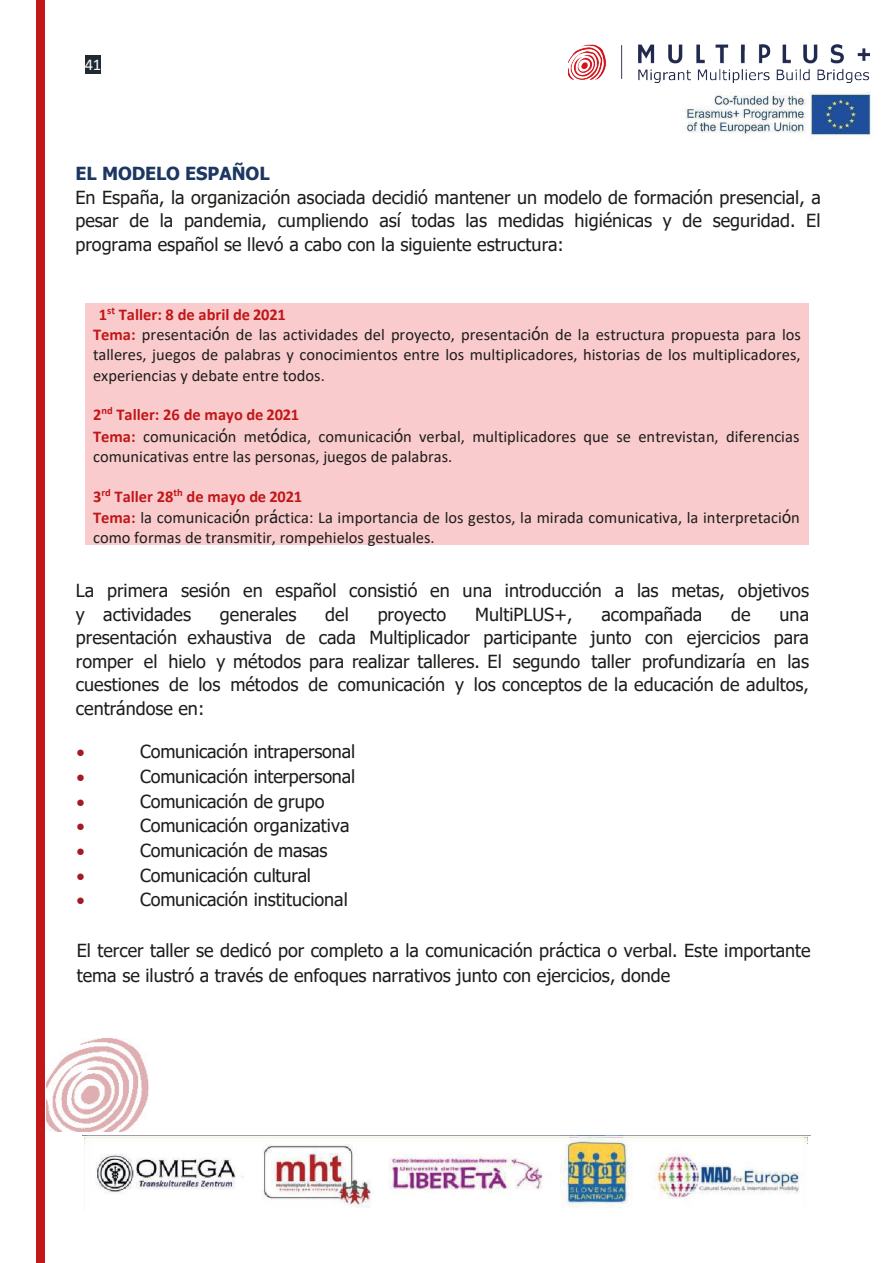
<style>
.page{position:relative;width:893px;height:1263px;background:#fff}
.page>*{position:absolute;margin:0;border:0;box-sizing:border-box;transform-origin:0 0}
.t1{font:18px/23.4px "Tahoma";color:#1d1d1b;text-align:justify}
.t2{font:700 18px "Tahoma";color:#1c3761}
.t3{font:18px "Symbol";color:#a41924}
.t4{font:16.5px/20.2px "Calibri";color:#1d1d1b}
.t5{font:16.5px "Calibri";color:#fff}
.s1{font-weight:700;color:#c11718}
.s2{font-family:"Tahoma"}
</style>
<div class="page">
<div style="left:85px;top:56px;width:16px;height:18px;background:#202a35"></div>
<img style="left:83px;top:1135px;width:727px;height:73px">
<img style="left:46px;top:1038px;width:103px;height:93px">
<div style="left:36px;top:0;width:9px;height:1263px;background:#c11718"></div>
<img style="left:568px;top:44px;width:301px;height:38px">
<img style="left:683px;top:92px;width:188px;height:46px">
<div style="left:85px;top:304px;width:723px;height:241px;background:#f9cbcd"></div>
<p class="t5" style="left:85px;top:53px;width:18px">41</p>
<p class="t2" style="left:75px;top:161px;width:196px">EL MODELO ESPAÑOL</p>
<p class="t1" style="left:75px;top:186px;width:747px">En España, la organización asociada decidió mantener un modelo de formación presencial, a pesar de la pandemia, cumpliendo así todas las medidas higiénicas y de seguridad. El programa español se llevó a cabo con la siguiente estructura:</p>
<p class="t4" style="left:93px;top:304px;width:709px;text-indent:6px"><span class="s1">1</span><sup>st</sup> <span class="s1">Taller: 8 de abril de 2021<br>Tema:</span> presentaci<span class="s2">ó</span>n de las actividades del proyecto, presentaci<span class="s2">ó</span>n de la estructura propuesta para los talleres, juegos de palabras y conocimientos entre los multiplicadores, historias de los multiplicadores, experiencias y debate entre todos.</p>
<p class="t4" style="left:93px;top:404px;width:708px"><span class="s1">2</span><sup>nd</sup> <span class="s1">Taller: 26 de mayo de 2021<br>Tema:</span> comunicaci<span class="s2">ó</span>n met<span class="s2">ó</span>dica, comunicaci<span class="s2">ó</span>n verbal, multiplicadores que se entrevistan, diferencias comunicativas entre las personas, juegos de palabras.</p>
<p class="t4" style="left:93px;top:486px;width:708px"><span class="s1">3</span><sup>rd</sup> <span class="s1">Taller 28</span><sup>th</sup> <span class="s1">de mayo de 2021<br>Tema:</span> la comunicaci<span class="s2">ó</span>n pr<span class="s2">á</span>ctica: La importancia de los gestos, la mirada comunicativa, la interpretaci<span class="s2">ó</span>n como formas de transmitir, rompehielos gestuales.</p>
<p class="t1" style="left:76px;top:580px;width:735px">La primera sesión en español consistió en una introducción a las metas, objetivos y actividades</p>
<p class="t1" style="left:220px;top:604px;width:78px">generales</p>
<p class="t1" style="left:325px;top:604px;width:25px">del</p>
<p class="t1" style="left:378px;top:604px;width:70px">proyecto</p>
<p class="t1" style="left:475px;top:604px;width:99px">MultiPLUS+,</p>
<p class="t1" style="left:601px;top:604px;width:102px">acompañada</p>
<p class="t1" style="left:731px;top:604px;width:21px">de</p>
<p class="t1" style="left:76px;top:604px;width:735px;text-indent:704px">una presentación exhaustiva de cada Multiplicador participante junto con ejercicios para romper el hielo y métodos para realizar talleres. El segundo taller profundizaría en las cuestiones de los métodos de comunicación y los conceptos de la educación de adultos, centrándose en:</p>
<p class="t3" style="left:77px;top:740px;width:10px">•</p>
<p class="t1" style="left:140px;top:741px;width:217px">Comunicación intrapersonal</p>
<p class="t3" style="left:77px;top:765px;width:10px">•</p>
<p class="t1" style="left:140px;top:766px;width:217px">Comunicación interpersonal</p>
<p class="t3" style="left:77px;top:789px;width:10px">•</p>
<p class="t1" style="left:140px;top:790px;width:186px">Comunicación de grupo</p>
<p class="t3" style="left:77px;top:814px;width:10px">•</p>
<p class="t1" style="left:140px;top:815px;width:211px">Comunicación organizativa</p>
<p class="t3" style="left:77px;top:839px;width:10px">•</p>
<p class="t1" style="left:140px;top:840px;width:189px">Comunicación de masas</p>
<p class="t3" style="left:77px;top:863px;width:10px">•</p>
<p class="t1" style="left:140px;top:864px;width:172px">Comunicación cultural</p>
<p class="t3" style="left:77px;top:888px;width:10px">•</p>
<p class="t1" style="left:140px;top:889px;width:209px">Comunicación institucional</p>
<p class="t1" style="left:77px;top:939px;width:735px;line-height:25px">El tercer taller se dedicó por completo a la comunicación práctica o verbal. Este importante tema se ilustró a través de enfoques narrativos junto con ejercicios, donde</p>
</div>
